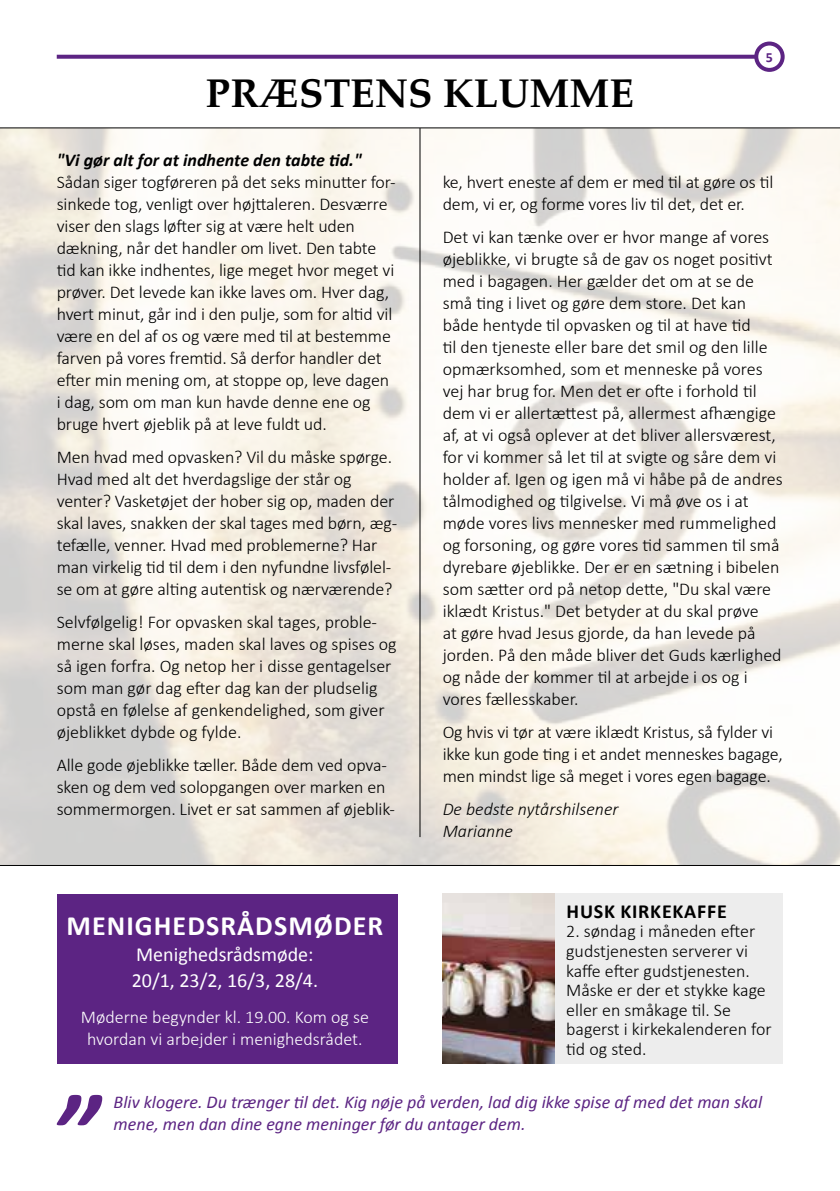
<style>
.page{position:relative;width:840px;height:1191px;background:#fff}
.page>*{position:absolute;margin:0;border:0;box-sizing:border-box;transform-origin:0 0}
.t1{font:700 40px "Palatino";color:#000}
.t2{font:700 28px "Calibri";letter-spacing:.04em;color:#fff}
.t3{font:20px/26px "Calibri";color:#fff}
.t4{font:700 20px "Calibri";letter-spacing:.04em;color:#000}
.t5{font:300 18px/22px "Calibri";letter-spacing:-.005em;color:#000}
.t6{font:italic 18px/22px "Calibri";color:#5c2483}
.t7{font:300 18px/22px "Calibri";color:#fff;text-align:center}
.t8{font:italic 700 18px "Calibri";color:#000}
.t9{font:italic 300 18px/22px "Calibri";color:#000}
.t10{font:700 14px "Calibri";color:#5c2483}
</style>
<div class="page">
<svg style="left:57px;top:55px;width:696px;height:4px;background:#67338b"></svg>
<svg style="left:755px;top:44px;width:27px;height:26px"></svg>
<div style="left:753px;top:42px;width:31px;height:30px;border:4px solid #5c2483;border-radius:50%"></div>
<img style="left:0;top:129px;width:839px;height:736px">
<hr style="left:419px;top:128px;width:1px;height:709px;background:#000">
<hr style="left:0;top:128px;width:839px;height:1px;background:#000">
<hr style="left:0;top:865px;width:839px;height:1px;background:#000">
<div style="left:442px;top:894px;width:340px;height:170px;background:#ededed"></div>
<img style="left:442px;top:894px;width:112px;height:170px">
<svg style="left:57px;top:1094px;width:45px;height:31px"></svg>
<div style="left:57px;top:894px;width:340px;height:169px;background:#5c2483"></div>
<h1 class="t1" style="left:206px;top:59px;width:429px">PRÆSTENS KLUMME</h1>
<p class="t10" style="left:765px;top:49px;width:9px">5</p>
<p class="t8" style="left:57px;top:148px;width:306px">"Vi gør alt for at indhente den tabte tid."</p>
<p class="t5" style="left:57px;top:170px;width:340px">Sådan siger togføreren på det seks minutter for&shy;sinkede tog, venligt over højttaleren. Desværre viser den slags løfter sig at være helt uden dækning, når det handler om livet. Den tabte tid kan ikke indhentes, lige meget hvor meget vi prøver. Det levede kan ikke laves om. Hver dag, hvert minut, går ind i den pulje, som for altid vil være en del af os og være med til at bestemme farven på vores fremtid. Så derfor handler det efter min mening om, at stoppe op, leve dagen i dag, som om man kun havde denne ene og bruge hvert øjeblik på at leve fuldt ud.</p>
<p class="t5" style="left:57px;top:445px;width:342px">Men hvad med opvasken? Vil du måske spørge.<br>Hvad med alt det hverdagslige der står og venter? Vasketøjet der hober sig op, maden der skal laves, snakken der skal tages med børn, æg&shy;tefælle, venner. Hvad med problemerne? Har man virkelig tid til dem i den nyfundne livsfølel&shy;se om at gøre alting autentisk og nærværende?</p>
<p class="t5" style="left:57px;top:610px;width:341px">Selvfølgelig! For opvasken skal tages, proble&shy;merne skal løses, maden skal laves og spises og så igen forfra. Og netop her i disse gentagelser som man gør dag efter dag kan der pludselig opstå en følelse af genkendelighed, som giver øjeblikket dybde og fylde.</p>
<p class="t5" style="left:57px;top:753px;width:339px">Alle gode øjeblikke tæller. Både dem ved opva&shy;sken og dem ved solopgangen over marken en sommermorgen. Livet er sat sammen af øjeblik-</p>
<p class="t5" style="left:442px;top:170px;width:332px">ke, hvert eneste af dem er med til at gøre os til dem, vi er, og forme vores liv til det, det er.</p>
<p class="t5" style="left:442px;top:225px;width:341px">Det vi kan tænke over er hvor mange af vores øjeblikke, vi brugte så de gav os noget positivt med i bagagen. Her gælder det om at se de små ting i livet og gøre dem store. Det kan både hentyde til opvasken og til at have tid<br>til den tjeneste eller bare det smil og den lille opmærksomhed, som et menneske på vores vej har brug for. Men det er ofte i forhold til dem vi er allertættest på, allermest afhængige af, at vi også oplever at det bliver allersværest, for vi kommer så let til at svigte og såre dem vi holder af. Igen og igen må vi håbe på de andres tålmodighed og tilgivelse. Vi må øve os i at møde vores livs mennesker med rummelighed og forsoning, og gøre vores tid sammen til små dyrebare øjeblikke. Der er en sætning i bibelen som sætter ord på netop dette, "Du skal være iklædt Kristus." Det betyder at du skal prøve<br>at gøre hvad Jesus gjorde, da han levede på jorden. På den måde bliver det Guds kærlighed og nåde der kommer til at arbejde i os og i vores fællesskaber.</p>
<p class="t5" style="left:442px;top:720px;width:341px">Og hvis vi tør at være iklædt Kristus, så fylder vi ikke kun gode ting i et andet menneskes bagage, men mindst lige så meget i vores egen bagage.</p>
<p class="t9" style="left:442px;top:797px;width:177px">De bedste nytårshilsener<br>Marianne</p>
<p class="t4" style="left:566px;top:898px;width:162px">HUSK KIRKEKAFFE</p>
<p class="t5" style="left:566px;top:920px;width:207px;line-height:19.6px">2. søndag i måneden efter gudstjenesten serverer vi kaffe efter gudstjenesten.<br>Måske er der et stykke kage eller en småkage til. Se bagerst i kirkekalenderen for tid og sted.</p>
<p class="t6" style="left:113px;top:1090px;width:649px">Bliv klogere. Du trænger til det. Kig nøje på verden, lad dig ikke spise af med det man skal mene, men dan dine egne meninger før du antager dem.</p>
<h2 class="t2" style="left:66px;top:908px;width:318px">MENIGHEDSRÅDSMØDER</h2>
<p class="t3" style="left:132px;top:940px;width:188px">Menighedsrådsmøde:<br>20/1, 23/2, 16/3, 28/4.</p>
<p class="t7" style="left:81px;top:1005px;width:289px">Møderne begynder kl. 19.00. Kom og se hvordan vi arbejder i menighedsrådet.</p>
</div>
